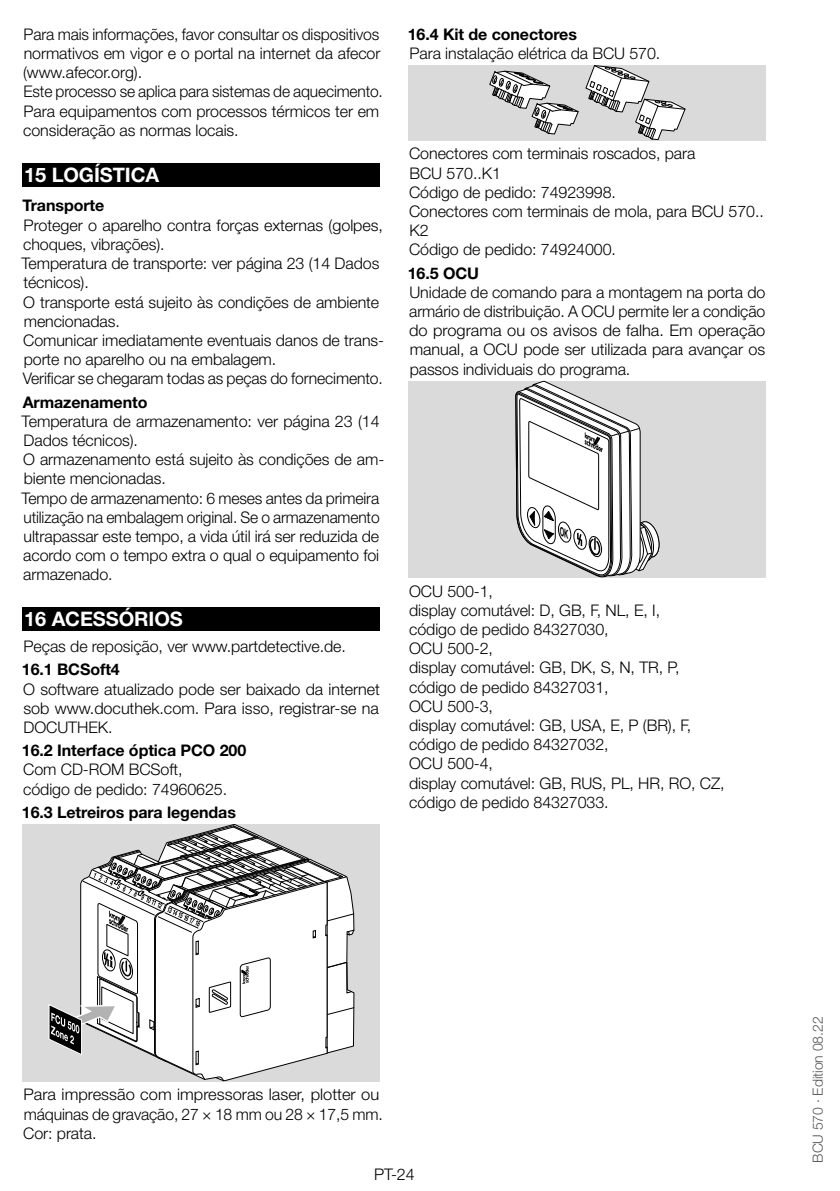
<style>
.page{position:relative;width:840px;height:1191px;background:#fff}
.page>*{position:absolute;margin:0;border:0;box-sizing:border-box;transform-origin:0 0}
.t1{font:700 20px "Helvetica Neue LT Pro";letter-spacing:-.005em;color:#fff}
.t2{font:300 16px/19.2px "Helvetica Neue LT Pro";letter-spacing:-.005em;color:#000}
.t3{font:700 16px "Helvetica Neue LT Pro";letter-spacing:-.005em;color:#000}
.t4{font:300 14px "Helvetica Neue LT Pro";letter-spacing:-.005em;color:#575756}
</style>
<div class="page">
<div style="left:23px;top:162px;width:357px;height:24px;background:#000"></div>
<div style="left:23px;top:607px;width:357px;height:24px;background:#000"></div>
<div style="left:23px;top:824px;width:357px;height:257px;background:#dadada"></div>
<svg style="left:48px;top:825px;width:306px;height:256px"></svg>
<div style="left:408px;top:65px;width:357px;height:75px;background:#dadada"></div>
<svg style="left:489px;top:65px;width:196px;height:75px"></svg>
<div style="left:408px;top:381px;width:357px;height:196px;background:#dadada"></div>
<svg style="left:515px;top:381px;width:144px;height:196px"></svg>
<p class="t2" style="left:23px;top:24px;width:361px">Para mais informações, favor consultar os dispositivos normativos em vigor e o portal na internet da afecor (www.afecor.org).<br>Este processo se aplica para sistemas de aquecimento.<br>Para equipamentos com processos térmicos ter em consideração as normas locais.</p>
<p class="t1" style="left:24px;top:162px;width:136px">15 LOGÍSTICA</p>
<p class="t3" style="left:23px;top:196px;width:83px">Transporte</p>
<p class="t2" style="left:22px;top:215px;width:364px">Proteger o aparelho contra forças externas (golpes, choques, vibrações).<br>Temperatura de transporte: ver página 23 (14 Dados técnicos).<br>O transporte está sujeito às condições de ambiente mencionadas.<br>Comunicar imediatamente eventuais danos de trans&shy;porte no aparelho ou na embalagem.<br>Verificar se chegaram todas as peças do fornecimento.</p>
<p class="t3" style="left:23px;top:392px;width:126px">Armazenamento</p>
<p class="t2" style="left:22px;top:411px;width:364px">Temperatura de armazenamento: ver página 23 (14<br>Dados técnicos).<br>O armazenamento está sujeito às condições de am&shy;biente mencionadas.<br>Tempo de armazenamento: 6 meses antes da primeira utilização na embalagem original. Se o armazenamento ultrapassar este tempo, a vida útil irá ser reduzida de acordo com o tempo extra o qual o equipamento foi armazenado.</p>
<p class="t1" style="left:24px;top:607px;width:160px">16 ACESSÓRIOS</p>
<p class="t2" style="left:24px;top:636px;width:323px">Peças de reposição, ver www.partdetective.de.</p>
<p class="t3" style="left:22px;top:659px;width:99px">16.1 BCSoft4</p>
<p class="t2" style="left:23px;top:679px;width:358px;text-align:justify">O software atualizado pode ser baixado da internet sob www.docuthek.com. Para isso, registrar-se na DOCUTHEK.</p>
<p class="t3" style="left:22px;top:740px;width:226px">16.2 Interface óptica PCO 200</p>
<p class="t2" style="left:23px;top:760px;width:205px">Com CD-ROM BCSoft, código de pedido: 74960625.</p>
<p class="t3" style="left:22px;top:802px;width:215px">16.3 Letreiros para legendas</p>
<p class="t3" style="left:407px;top:24px;width:171px">16.4 Kit de conectores</p>
<p class="t2" style="left:409px;top:43px;width:252px">Para instalação elétrica da BCU 570.</p>
<p class="t2" style="left:409px;top:144px;width:356px">Conectores com terminais roscados, para<br>BCU 570..K1<br>Código de pedido: 74923998.<br>Conectores com terminais de mola, para BCU 570..<br>K2<br>Código de pedido: 74924000.</p>
<p class="t3" style="left:407px;top:263px;width:73px">16.5 OCU</p>
<p class="t2" style="left:409px;top:282px;width:357px;text-align:justify">Unidade de comando para a montagem na porta do armário de distribuição. A OCU permite ler a condição do programa ou os avisos de falha. Em operação manual, a OCU pode ser utilizada para avançar os passos individuais do programa.</p>
<p class="t2" style="left:409px;top:581px;width:317px">OCU 500-1,<br>display comutável: D, GB, F, NL, E, I,<br>código de pedido 84327030,<br>OCU 500-2,<br>display comutável: GB, DK, S, N, TR, P, código de pedido 84327031,<br>OCU 500-3,<br>display comutável: GB, USA, E, P (BR), F, código de pedido 84327032,<br>OCU 500-4,<br>display comutável: GB, RUS, PL, HR, RO, CZ, código de pedido 84327033.</p>
<p class="t2" style="left:23px;top:1084px;width:361px">Para impressão com impressoras laser, plotter ou máquinas de gravação, 27 × 18 mm ou 28 × 17,5 mm.<br>Cor: prata.</p>
<p class="t2" style="left:374px;top:1164px;width:42px">PT-24</p>
<p class="t4" style="left:809px;top:1162px;width:148px;rotate:-90deg">BCU 570 · Edition 08.22</p>
</div>
